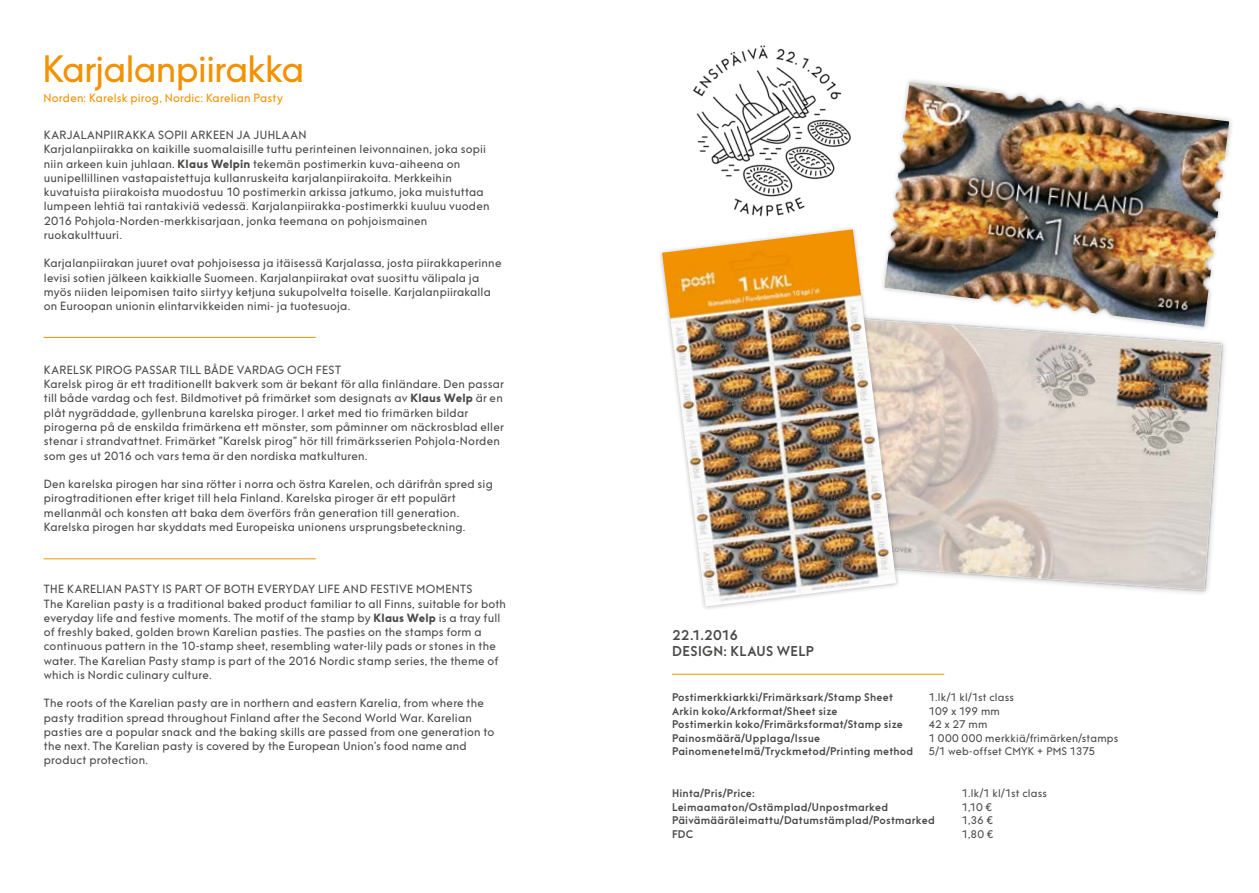
<style>
.page{position:relative;width:1259px;height:893px;background:#fff}
.page>*{position:absolute;margin:0;border:0;box-sizing:border-box;transform-origin:0 0}
.t1{font:36px "Posti Sans";letter-spacing:-.03em;color:#f39200}
.t2{font:500 13.5px/16.5px "Posti Sans";letter-spacing:.025em;color:#4a4a49}
.t3{font:11.25px/14.2px "Posti Sans";letter-spacing:.015em;color:#4a4a49}
.t4{font:11.25px "Posti Sans";letter-spacing:.015em;color:#f39200}
.t5{font:500 10.5px "Posti Sans";letter-spacing:.02em;color:#4a4a49}
.t6{font:10.5px "Posti Sans";letter-spacing:.02em;color:#4a4a49}
.s1{font-weight:700}
</style>
<div class="page">
<hr style="left:44px;top:337px;width:272px;height:1px;background:#f39200">
<hr style="left:44px;top:558px;width:272px;height:1px;background:#f39200">
<hr style="left:672px;top:674px;width:272px;height:1px;background:#f39200">
<img style="left:693px;top:45px;width:158px;height:172px">
<img style="left:900px;top:332px;width:325px;height:262px">
<div style="left:658px;top:225px;width:242px;height:386px;background:#000;opacity:.25"></div>
<img style="left:662px;top:229px;width:234px;height:377px">
<div style="left:879px;top:77px;width:355px;height:255px;background:#000;opacity:.25"></div>
<img style="left:884px;top:82px;width:345px;height:245px">
<h1 class="t1" style="left:43px;top:47px;width:263px">Karjalanpiirakka</h1>
<p class="t4" style="left:44px;top:91px;width:241px">Norden: Karelsk pirog, Nordic: Karelian Pasty</p>
<p class="t3" style="left:44px;top:128px;width:447px">KARJALANPIIRAKKA SOPII ARKEEN JA JUHLAAN<br>Karjalanpiirakka on kaikille suomalaisille tuttu perinteinen leivonnainen, joka sopii niin arkeen kuin juhlaan. <span class="s1">Klaus Welpin</span> tekemän postimerkin kuva-aiheena on uunipellillinen vastapaistettuja kullanruskeita karjalanpiirakoita. Merkkeihin kuvatuista piirakoista muodostuu 10 postimerkin arkissa jatkumo, joka muistuttaa lumpeen lehtiä tai rantakiviä vedessä. Karjalanpiirakka-postimerkki kuuluu vuoden 2016 Pohjola-Norden-merkkisarjaan, jonka teemana on pohjoismainen ruokakulttuuri.</p>
<p class="t3" style="left:44px;top:256px;width:459px">Karjalanpiirakan juuret ovat pohjoisessa ja itäisessä Karjalassa, josta piirakkaperinne levisi sotien jälkeen kaikkialle Suomeen. Karjalanpiirakat ovat suosittu välipala ja myös niiden leipomisen taito siirtyy ketjuna sukupolvelta toiselle. Karjalanpiirakalla on Euroopan unionin elintarvikkeiden nimi- ja tuotesuoja.</p>
<p class="t3" style="left:44px;top:363px;width:461px">KARELSK PIROG PASSAR TILL BÅDE VARDAG OCH FEST<br>Karelsk pirog är ett traditionellt bakverk som är bekant för alla finländare. Den passar till både vardag och fest. Bildmotivet på frimärket som designats av <span class="s1">Klaus Welp</span> är en plåt nygräddade, gyllenbruna karelska piroger. I arket med tio frimärken bildar pirogerna på de enskilda frimärkena ett mönster, som påminner om näckrosblad eller stenar i strandvattnet. Frimärket ”Karelsk pirog” hör till frimärksserien Pohjola-Norden som ges ut 2016 och vars tema är den nordiska matkulturen.</p>
<p class="t3" style="left:44px;top:477px;width:450px">Den karelska pirogen har sina rötter i norra och östra Karelen, och därifrån spred sig pirogtraditionen efter kriget till hela Finland. Karelska piroger är ett populärt mellanmål och konsten att baka dem överförs från generation till generation.<br>Karelska pirogen har skyddats med Europeiska unionens ursprungsbeteckning.</p>
<p class="t3" style="left:44px;top:582px;width:464px">THE KARELIAN PASTY IS PART OF BOTH EVERYDAY LIFE AND FESTIVE MOMENTS<br>The Karelian pasty is a traditional baked product familiar to all Finns, suitable for both everyday life and festive moments. The motif of the stamp by <span class="s1">Klaus Welp</span> is a tray full of freshly baked, golden brown Karelian pasties. The pasties on the stamps form a continuous pattern in the 10-stamp sheet, resembling water-lily pads or stones in the water. The Karelian Pasty stamp is part of the 2016 Nordic stamp series, the theme of which is Nordic culinary culture.</p>
<p class="t3" style="left:44px;top:696px;width:452px">The roots of the Karelian pasty are in northern and eastern Karelia, from where the pasty tradition spread throughout Finland after the Second World War. Karelian pasties are a popular snack and the baking skills are passed from one generation to the next. The Karelian pasty is covered by the European Union’s food name and product protection.</p>
<p class="t2" style="left:672px;top:626px;width:143px">22.1.2016<br>DESIGN: KLAUS WELP</p>
<p class="t5" style="left:672px;top:691px;width:223px">Postimerkkiarkki/Frimärksark/Stamp Sheet</p>
<p class="t6" style="left:928px;top:691px;width:87px">1.lk/1 kl/1st class</p>
<p class="t5" style="left:672px;top:704px;width:167px">Arkin koko/Arkformat/Sheet size</p>
<p class="t6" style="left:928px;top:704px;width:73px">109 x 199 mm</p>
<p class="t5" style="left:672px;top:718px;width:232px">Postimerkin koko/Frimärksformat/Stamp size</p>
<p class="t6" style="left:928px;top:718px;width:60px">42 x 27 mm</p>
<p class="t5" style="left:672px;top:731px;width:150px">Painosmäärä/Upplaga/Issue</p>
<p class="t6" style="left:928px;top:731px;width:191px">1 000 000 merkkiä/frimärken/stamps</p>
<p class="t5" style="left:672px;top:745px;width:243px">Painomenetelmä/Tryckmetod/Printing method</p>
<p class="t6" style="left:928px;top:745px;width:168px">5/1 web-offset CMYK + PMS 1375</p>
<p class="t5" style="left:672px;top:787px;width:84px">Hinta/Pris/Price:</p>
<p class="t6" style="left:961px;top:787px;width:87px">1.lk/1 kl/1st class</p>
<p class="t5" style="left:672px;top:800px;width:218px">Leimaamaton/Ostämplad/Unpostmarked</p>
<p class="t6" style="left:961px;top:800px;width:32px">1,10 €</p>
<p class="t5" style="left:672px;top:814px;width:264px">Päivämääräleimattu/Datumstämplad/Postmarked</p>
<p class="t6" style="left:961px;top:814px;width:33px">1,36 €</p>
<p class="t5" style="left:672px;top:827px;width:23px">FDC</p>
<p class="t6" style="left:961px;top:827px;width:33px">1,80 €</p>
</div>
